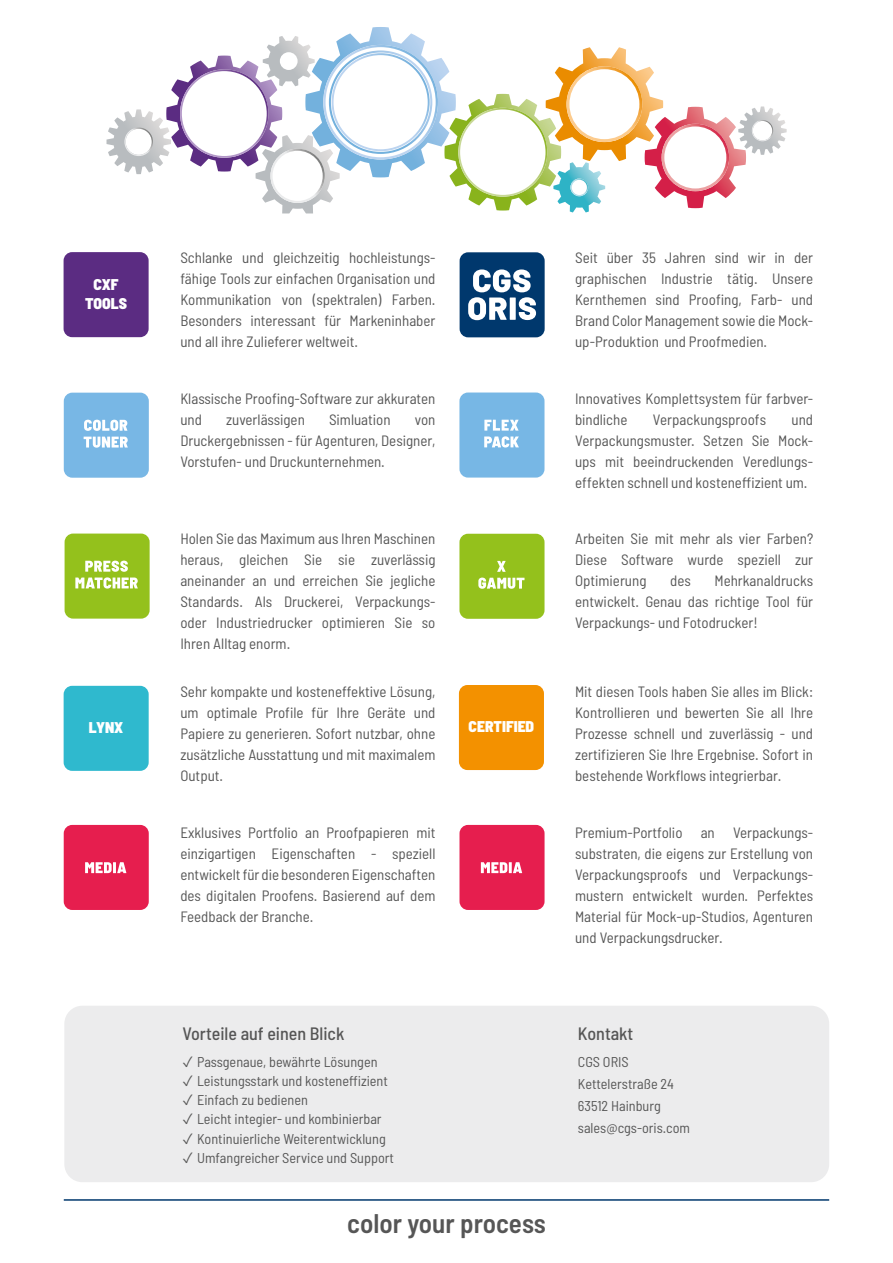
<style>
.page{position:relative;width:893px;height:1263px;background:#fff}
.page>*{position:absolute;margin:0;border:0;box-sizing:border-box;transform-origin:0 0}
.t1{font:600 semi-condensed 27px "Barlow";color:#565656}
.t2{font:500 semi-condensed 18px "Barlow";color:#565656}
.t3{font:900 semi-condensed 15.6px/18.8px "Barlow";color:#fff;text-align:center}
.t4{font:semi-condensed 15px/21px "Barlow";color:#565656;text-align:justify}
.t5{font:semi-condensed 14.25px/22.2px "Barlow";color:#565656}
</style>
<div class="page">
<div style="left:64px;top:252px;width:85px;height:85px;background:#5b2c82;border-radius:9px"></div>
<hr style="left:64px;top:1199px;width:765px;height:2px;background:#00386d">
<div style="left:64px;top:393px;width:85px;height:85px;background:#78b7e5;border-radius:9px"></div>
<svg style="left:84px;top:420px;width:43px;height:11px"></svg>
<svg style="left:84px;top:437px;width:44px;height:11px"></svg>
<div style="left:459px;top:392px;width:85px;height:86px;background:#77b7e5;border-radius:9px"></div>
<svg style="left:484px;top:420px;width:35px;height:27px"></svg>
<div style="left:65px;top:534px;width:85px;height:85px;background:#94c11c;border-radius:9px"></div>
<svg style="left:75px;top:561px;width:63px;height:28px"></svg>
<div style="left:460px;top:534px;width:84px;height:85px;background:#94c11c;border-radius:9px"></div>
<svg style="left:497px;top:561px;width:9px;height:11px"></svg>
<svg style="left:478px;top:578px;width:46px;height:11px"></svg>
<div style="left:459px;top:685px;width:84px;height:85px;background:#f39100"></div>
<div style="left:64px;top:686px;width:85px;height:85px;background:#2fb9ce;border-radius:9px"></div>
<div style="left:64px;top:825px;width:85px;height:85px;background:#e61e4e;border-radius:9px"></div>
<svg style="left:85px;top:862px;width:41px;height:11px"></svg>
<div style="left:460px;top:825px;width:85px;height:85px;background:#e61e4e;border-radius:9px"></div>
<svg style="left:481px;top:862px;width:41px;height:11px"></svg>
<div style="left:460px;top:252px;width:85px;height:85px;background:#00386d;border-radius:9px"></div>
<svg style="left:468px;top:269px;width:68px;height:51px"></svg>
<div style="left:64px;top:1006px;width:765px;height:176px;background:#ececed;border-radius:18px"></div>
<svg style="left:106px;top:27px;width:681px;height:186px"></svg>
<p class="t3" style="left:85px;top:275px;width:43px">CXF<br>TOOLS</p>
<p class="t4" style="left:180px;top:247px;width:257px">Schlanke und gleichzeitig hochleistungs&shy;fähige Tools zur einfachen Organisation und Kommunikation von (spektralen) Farben.<br>Besonders interessant für Markeninhaber und all ihre Zulieferer weltweit.</p>
<p class="t4" style="left:575px;top:247px;width:240px">Seit über 35 Jahren sind wir in der graphischen Industrie tätig. Unsere Kernthemen sind Proofing, Farb- und Brand Color Management sowie die Mock&shy;up-Produktion und Proofmedien.</p>
<p class="t4" style="left:180px;top:388px;width:257px">Klassische Proofing-Software zur akkuraten und</p>
<p class="t4" style="left:226px;top:409px;width:80px">zuverlässigen</p>
<p class="t4" style="left:329px;top:409px;width:63px">Simluation</p>
<p class="t4" style="left:180px;top:409px;width:257px;text-indent:234px">von Druckergebnissen - für Agenturen, Designer, Vorstufen- und Druckunternehmen.</p>
<p class="t4" style="left:575px;top:388px;width:240px">Innovatives Komplettsystem für farbver&shy;bindliche</p>
<p class="t4" style="left:653px;top:409px;width:115px">Verpackungsproofs</p>
<p class="t4" style="left:575px;top:409px;width:240px;text-indent:216px">und Verpackungsmuster. Setzen Sie Mock&shy;ups mit beeindruckenden Veredlungs&shy;effekten schnell und kosteneffizient um.</p>
<p class="t4" style="left:180px;top:528px;width:257px">Holen Sie das Maximum aus Ihren Maschinen heraus, gleichen Sie sie zuverlässig aneinander an und erreichen Sie jegliche Standards. Als Druckerei, Verpackungs&shy;oder Industriedrucker optimieren Sie so Ihren Alltag enorm.</p>
<p class="t4" style="left:575px;top:528px;width:240px">Arbeiten Sie mit mehr als vier Farben?<br>Diese Software wurde speziell zur Optimierung</p>
<p class="t4" style="left:575px;top:570px;width:240px;text-indent:139px">Mehrkanaldrucks entwickelt. Genau das richtige Tool für Verpackungs- und Fotodrucker!</p>
<p class="t4" style="left:670px;top:570px;width:22px">des</p>
<p class="t4" style="left:180px;top:681px;width:257px">Sehr kompakte und kosteneffektive Lösung, um optimale Profile für Ihre Geräte und Papiere zu generieren. Sofort nutzbar, ohne zusätzliche Ausstattung und mit maximalem Output.</p>
<p class="t4" style="left:575px;top:681px;width:240px">Mit diesen Tools haben Sie alles im Blick:<br>Kontrollieren und bewerten Sie all Ihre Prozesse schnell und zuverlässig - und zertifizieren Sie Ihre Ergebnise. Sofort in bestehende Workflows integrierbar.</p>
<p class="t3" style="left:89px;top:718px;width:36px">LYNX</p>
<p class="t3" style="left:469px;top:717px;width:67px">CERTIFIED</p>
<p class="t4" style="left:180px;top:822px;width:257px">Exklusives Portfolio an Proofpapieren mit einzigartigen Eigenschaften - speziell entwickelt für die besonderen Eigenschaften des digitalen Proofens. Basierend auf dem Feedback der Branche.</p>
<p class="t4" style="left:575px;top:822px;width:240px">Premium-Portfolio an Verpackungs&shy;substraten, die eigens zur Erstellung von Verpackungsproofs und Verpackungs&shy;mustern entwickelt wurden. Perfektes Material für Mock-up-Studios, Agenturen und Verpackungsdrucker.</p>
<p class="t2" style="left:182px;top:1023px;width:163px">Vorteile auf einen Blick</p>
<p class="t2" style="left:578px;top:1023px;width:57px">Kontakt</p>
<p class="t5" style="left:182px;top:1050px;width:197px">✓ Passgenaue, bewährte Lösungen</p>
<p class="t5" style="left:182px;top:1069px;width:207px">✓ Leistungsstark und kosteneffizient</p>
<p class="t5" style="left:182px;top:1088px;width:127px">✓ Einfach zu bedienen</p>
<p class="t5" style="left:182px;top:1108px;width:201px">✓ Leicht integier- und kombinierbar</p>
<p class="t5" style="left:182px;top:1127px;width:205px">✓ Kontinuierliche Weiterentwicklung</p>
<p class="t5" style="left:182px;top:1146px;width:213px">✓ Umfangreicher Service und Support</p>
<p class="t5" style="left:578px;top:1050px;width:114px">CGS ORIS<br>Kettelerstraße 24<br>63512 Hainburg sales@cgs-oris.com</p>
<h1 class="t1" style="left:347px;top:1207px;width:200px">color your process</h1>
</div>
